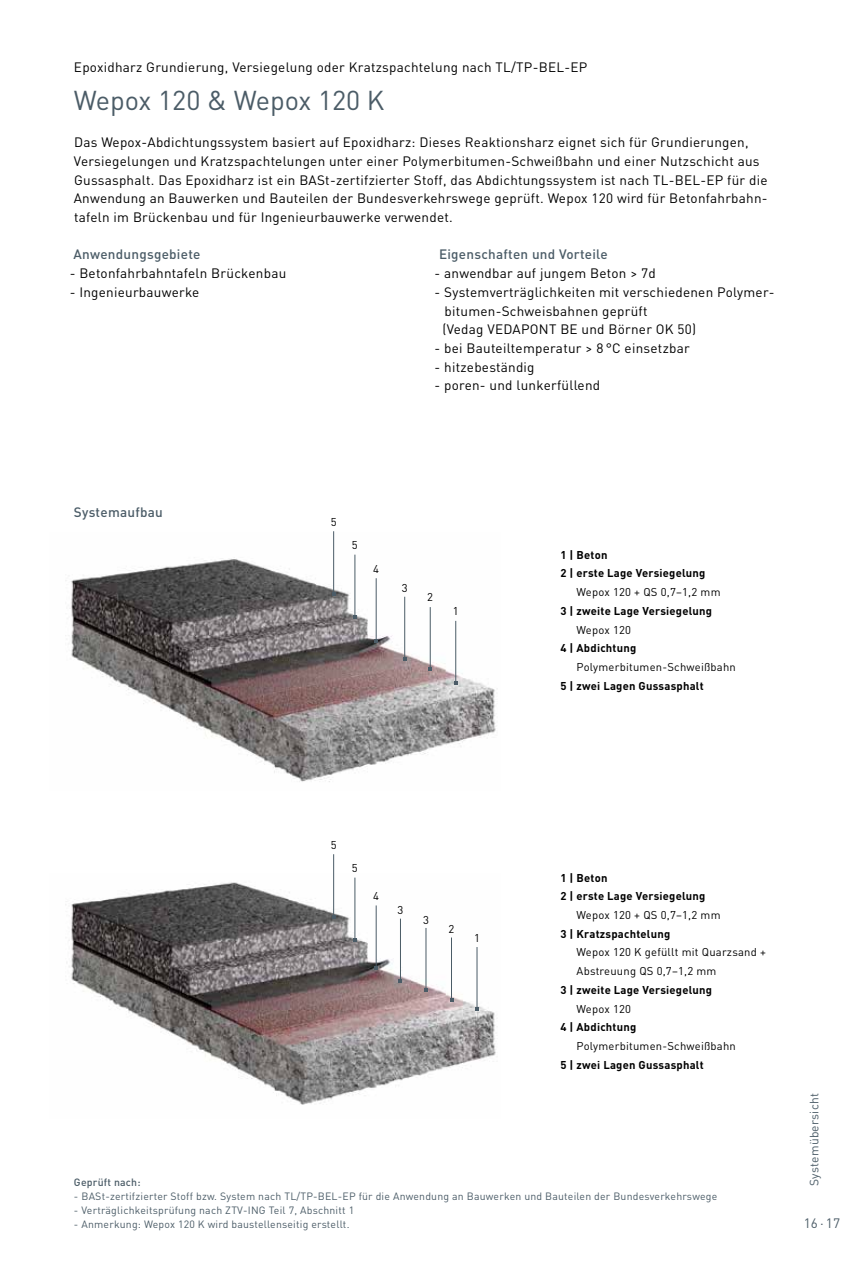
<style>
.page{position:relative;width:859px;height:1263px;background:#fff}
.page>*{position:absolute;margin:0;border:0;box-sizing:border-box;transform-origin:0 0}
.t1{font:27px "DIN Pro";color:#4b5c67}
.t2{font:13.5px/18.8px "DIN Pro";letter-spacing:.02em;color:#000}
.t3{font:500 13.5px "DIN Pro";letter-spacing:.02em;color:#4b5c67}
.t4{font:13.5px "DIN Pro";color:#4b5c67}
.t5{font:12px "DIN Pro";letter-spacing:.02em;color:#4b5c67}
.t6{font:700 11.25px/18.8px "DIN Pro";letter-spacing:.02em;color:#000}
.t7{font:11.25px/18.8px "DIN Pro";letter-spacing:.02em;color:#000}
.t8{font:10.5px "DIN Pro";letter-spacing:.02em;color:#4b5c67}
.t9{font:500 10.5px "DIN Pro";letter-spacing:.02em;color:#4b5c67}
</style>
<div class="page">
<img style="left:65px;top:533px;width:431px;height:249px">
<img style="left:65px;top:874px;width:431px;height:231px">
<hr style="left:455px;top:621px;width:1px;height:62px;background:#4b5c67">
<hr style="left:477px;top:947px;width:1px;height:62px;background:#4b5c67">
<hr style="left:430px;top:607px;width:1px;height:62px;background:#4b5c67">
<hr style="left:426px;top:928px;width:1px;height:62px;background:#4b5c67">
<hr style="left:451px;top:937px;width:1px;height:63px;background:#4b5c67">
<hr style="left:404px;top:597px;width:1px;height:62px;background:#4b5c67">
<hr style="left:400px;top:919px;width:1px;height:62px;background:#4b5c67">
<hr style="left:376px;top:578px;width:1px;height:62px;background:#4b5c67">
<hr style="left:376px;top:905px;width:1px;height:63px;background:#4b5c67">
<hr style="left:333px;top:531px;width:1px;height:62px;background:#4b5c67">
<hr style="left:333px;top:854px;width:1px;height:62px;background:#4b5c67">
<hr style="left:355px;top:555px;width:1px;height:62px;background:#4b5c67">
<hr style="left:355px;top:877px;width:1px;height:63px;background:#4b5c67">
<p class="t2" style="left:74px;top:57px;width:515px">Epoxidharz Grundierung, Versiegelung oder Kratzspachtelung nach TL/TP-BEL-EP</p>
<h1 class="t1" style="left:74px;top:82px;width:312px">Wepox 120 &amp; Wepox 120 K</h1>
<p class="t2" style="left:74px;top:132px;width:695px">Das Wepox-Abdichtungssystem basiert auf Epoxidharz: Dieses Reaktionsharz eignet sich für Grundierungen, Versiegelungen und Kratzspachtelungen unter einer Polymerbitumen-Schweißbahn und einer Nutzschicht aus Gussasphalt. Das Epoxidharz ist ein BASt-zertifzierter Stoff, das Abdichtungssystem ist nach TL-BEL-EP für die Anwendung an Bauwerken und Bauteilen der Bundesverkehrswege geprüft. Wepox 120 wird für Betonfahrbahn&shy;tafeln im Brückenbau und für Ingenieurbauwerke verwendet.</p>
<p class="t3" style="left:74px;top:245px;width:128px">Anwendungsgebiete</p>
<p class="t2" style="left:70px;top:263px;width:218px">- Betonfahrbahntafeln Brückenbau</p>
<p class="t2" style="left:70px;top:282px;width:131px">- Ingenieurbauwerke</p>
<p class="t3" style="left:439px;top:245px;width:170px">Eigenschaften und Vorteile</p>
<p class="t2" style="left:435px;top:263px;width:223px">- anwendbar auf jungem Beton &gt; 7d</p>
<p class="t2" style="left:442px;top:282px;width:334px;text-indent:-8px">- Systemverträglichkeiten mit verschiedenen Polymer&shy;bitumen-Schweisbahnen geprüft<br>(Vedag VEDAPONT BE und Börner OK 50)</p>
<p class="t2" style="left:435px;top:338px;width:257px">- bei Bauteiltemperatur &gt; 8 °C einsetzbar</p>
<p class="t2" style="left:435px;top:357px;width:102px">- hitzebeständig</p>
<p class="t2" style="left:435px;top:376px;width:167px">- poren- und lunkerfüllend</p>
<p class="t3" style="left:74px;top:503px;width:90px">Systemaufbau</p>
<p class="t7" style="left:331px;top:512px;width:7px">5</p>
<p class="t7" style="left:352px;top:535px;width:7px">5</p>
<p class="t7" style="left:373px;top:559px;width:7px">4</p>
<p class="t7" style="left:402px;top:578px;width:7px">3</p>
<p class="t7" style="left:427px;top:587px;width:7px">2</p>
<p class="t7" style="left:453px;top:601px;width:7px">1</p>
<p class="t6" style="left:560px;top:544px;width:147px">1 | Beton<br>2 | erste Lage Versiegelung</p>
<p class="t7" style="left:577px;top:582px;width:145px">Wepox 120 + QS 0,7–1,2 mm</p>
<p class="t6" style="left:560px;top:600px;width:153px">3 | zweite Lage Versiegelung</p>
<p class="t7" style="left:577px;top:620px;width:56px">Wepox 120</p>
<p class="t6" style="left:560px;top:637px;width:77px">4 | Abdichtung</p>
<p class="t7" style="left:577px;top:657px;width:161px">Polymerbitumen-Schweißbahn</p>
<p class="t6" style="left:560px;top:675px;width:145px">5 | zwei Lagen Gussasphalt</p>
<p class="t7" style="left:331px;top:835px;width:7px">5</p>
<p class="t7" style="left:352px;top:858px;width:7px">5</p>
<p class="t7" style="left:373px;top:886px;width:7px">4</p>
<p class="t7" style="left:397px;top:900px;width:7px">3</p>
<p class="t7" style="left:423px;top:910px;width:7px">3</p>
<p class="t7" style="left:448px;top:919px;width:7px">2</p>
<p class="t7" style="left:474px;top:928px;width:7px">1</p>
<p class="t6" style="left:560px;top:867px;width:147px">1 | Beton<br>2 | erste Lage Versiegelung</p>
<p class="t7" style="left:577px;top:905px;width:145px">Wepox 120 + QS 0,7–1,2 mm</p>
<p class="t6" style="left:560px;top:923px;width:111px">3 | Kratzspachtelung</p>
<p class="t7" style="left:577px;top:942px;width:191px">Wepox 120 K gefüllt mit Quarzsand +<br>Abstreuung QS 0,7–1,2 mm</p>
<p class="t6" style="left:560px;top:979px;width:153px">3 | zweite Lage Versiegelung</p>
<p class="t7" style="left:577px;top:999px;width:56px">Wepox 120</p>
<p class="t6" style="left:560px;top:1016px;width:77px">4 | Abdichtung</p>
<p class="t7" style="left:577px;top:1036px;width:161px">Polymerbitumen-Schweißbahn</p>
<p class="t6" style="left:560px;top:1054px;width:145px">5 | zwei Lagen Gussasphalt</p>
<p class="t9" style="left:74px;top:1175px;width:68px">Geprüft nach:</p>
<p class="t8" style="left:74px;top:1189px;width:645px">- BASt-zertifzierter Stoff bzw. System nach TL/TP-BEL-EP für die Anwendung an Bauwerken und Bauteilen der Bundesverkehrswege</p>
<p class="t8" style="left:74px;top:1203px;width:282px">- Verträglichkeitsprüfung nach ZTV-ING Teil 7, Abschnitt 1</p>
<p class="t8" style="left:74px;top:1217px;width:277px">- Anmerkung: Wepox 120 K wird baustellenseitig erstellt.</p>
<p class="t5" style="left:806px;top:1186px;width:94px;rotate:-90deg">Systemübersicht</p>
<p class="t4" style="left:804px;top:1213px;width:38px">16·17</p>
</div>
